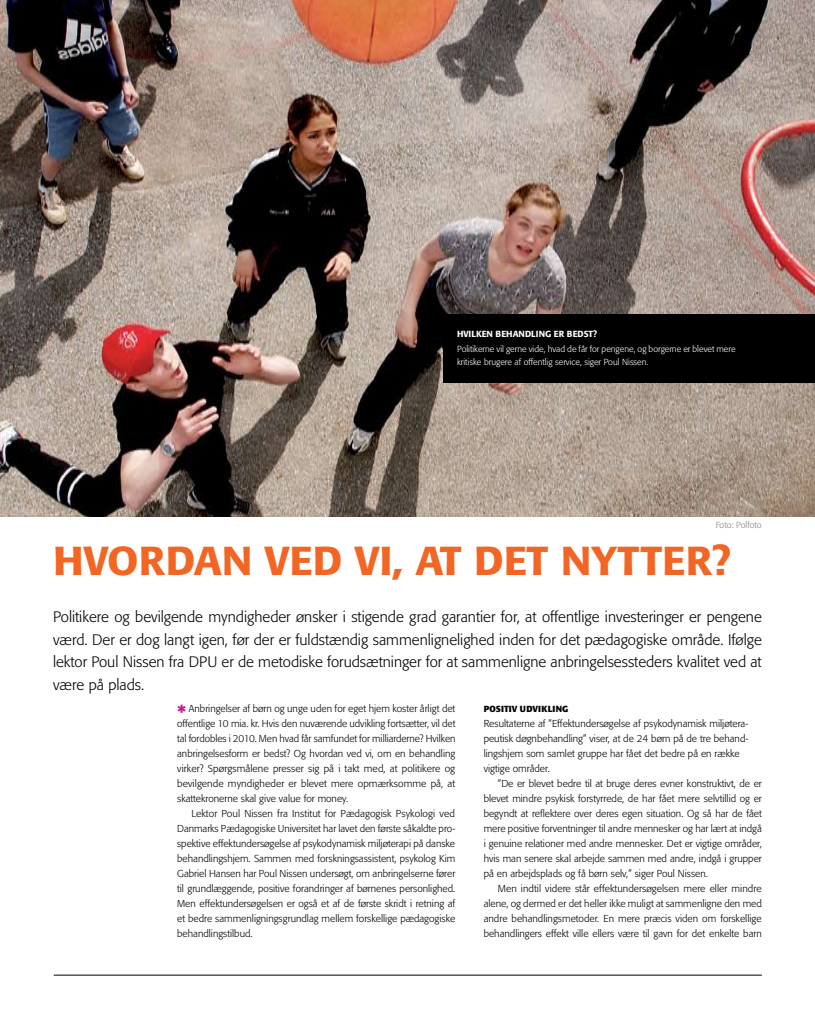
<style>
.page{position:relative;width:815px;height:1028px;background:#fff}
.page>*{position:absolute;margin:0;border:0;box-sizing:border-box;transform-origin:0 0}
.t1{font:500 40px "Formata";color:#f26522;scale:1.05 1}
.t2{font:300 15px/22.5px "Formata";color:#000;text-align:justify}
.t3{font:300 10px "Formata";color:#000}
.t4{font:300 8.75px/15px "Formata";color:#fff}
.t5{font:700 8.75px "Formata";letter-spacing:.02em;color:#000}
.t6{font:300 8.75px "Formata";color:#808284}
.s1{font-weight:500}
.s2{font-weight:500;font-size:20px;color:#d70b8c}
</style>
<div class="page">
<hr style="left:54px;top:974px;width:708px;height:1px;background:#000">
<img style="left:0;top:0;width:815px;height:516px">
<div style="left:443px;top:314px;width:372px;height:68px;background:#000"></div>
<p class="t4" style="left:457px;top:326px;width:280px"><span class="s1">HVILKEN BEHANDLING ER BEDST?<br></span>Politikerne vil gerne vide, hvad de får for pengene, og borgerne er blevet mere</p>
<p class="t4" style="left:457px;top:354px;width:193px">kritiske brugere af offentlig service, siger Poul Nissen.</p>
<p class="t6" style="left:716px;top:520px;width:47px">Foto: Polfoto</p>
<p class="t1" style="left:53px;top:536px;width:647px">HVORDAN VED VI, AT DET NYTTER?</p>
<p class="t2" style="left:53px;top:606px;width:710px">Politikere og bevilgende myndigheder ønsker i stigende grad garantier for, at offentlige investeringer er pengene værd. Der er dog langt igen, før der er fuldstændig sammenlignelighed inden for det pædagogiske område. Ifølge lektor Poul Nissen fra DPU er de metodiske forudsætninger for at sammenligne anbringelsessteders kvalitet ved at være på plads.</p>
<p class="t3" style="left:177px;top:703px;width:280px"><span class="s2">*</span> Anbringelser af børn og unge uden for eget hjem koster årligt det</p>
<p class="t3" style="left:177px;top:718px;width:280px">offentlige 10 mia. kr. Hvis den nuværende udvikling fortsætter, vil det</p>
<p class="t3" style="left:177px;top:733px;width:280px">tal fordobles i 2010. Men hvad får samfundet for milliarderne? Hvilken</p>
<p class="t3" style="left:177px;top:748px;width:280px">anbringelsesform er bedst? Og hvordan ved vi, om en behandling</p>
<p class="t3" style="left:177px;top:763px;width:280px">virker? Spørgsmålene presser sig på i takt med, at politikere og</p>
<p class="t3" style="left:177px;top:778px;width:280px">bevilgende myndigheder er blevet mere opmærksomme på, at</p>
<p class="t3" style="left:177px;top:793px;width:173px">skattekronerne skal give value for money.</p>
<p class="t3" style="left:191px;top:808px;width:265px">Lektor Poul Nissen fra Institut for Pædagogisk Psykologi ved</p>
<p class="t3" style="left:177px;top:823px;width:280px">Danmarks Pædagogiske Universitet har lavet den første såkaldte pro-</p>
<p class="t3" style="left:177px;top:838px;width:279px">spektive effektundersøgelse af psykodynamisk miljøterapi på danske</p>
<p class="t3" style="left:177px;top:853px;width:280px">behandlingshjem. Sammen med forskningsassistent, psykolog Kim</p>
<p class="t3" style="left:177px;top:868px;width:280px">Gabriel Hansen har Poul Nissen undersøgt, om anbringelserne fører</p>
<p class="t3" style="left:177px;top:883px;width:280px">til grundlæggende, positive forandringer af børnenes personlighed.</p>
<p class="t3" style="left:177px;top:898px;width:280px">Men effektundersøgelsen er også et af de første skridt i retning af</p>
<p class="t3" style="left:177px;top:913px;width:280px">et bedre sammenligningsgrundlag mellem forskellige pædagogiske</p>
<p class="t3" style="left:177px;top:928px;width:77px">behandlingstilbud.</p>
<p class="t5" style="left:484px;top:703px;width:86px">POSITIV UDVIKLING</p>
<p class="t3" style="left:484px;top:718px;width:266px">Resultaterne af ”Effektundersøgelse af psykodynamisk miljøtera-</p>
<p class="t3" style="left:484px;top:733px;width:266px">peutisk døgnbehandling” viser, at de 24 børn på de tre behand-</p>
<p class="t3" style="left:484px;top:748px;width:258px">lingshjem som samlet gruppe har fået det bedre på en række</p>
<p class="t3" style="left:484px;top:763px;width:68px">vigtige områder.</p>
<p class="t3" style="left:498px;top:778px;width:265px">”De er blevet bedre til at bruge deres evner konstruktivt, de er</p>
<p class="t3" style="left:484px;top:793px;width:280px">blevet mindre psykisk forstyrrede, de har fået mere selvtillid og er</p>
<p class="t3" style="left:484px;top:808px;width:280px">begyndt at reflektere over deres egen situation. Og så har de fået</p>
<p class="t3" style="left:484px;top:823px;width:280px">mere positive forventninger til andre mennesker og har lært at indgå</p>
<p class="t3" style="left:484px;top:838px;width:280px">i genuine relationer med andre mennesker. Det er vigtige områder,</p>
<p class="t3" style="left:484px;top:853px;width:280px">hvis man senere skal arbejde sammen med andre, indgå i grupper</p>
<p class="t3" style="left:484px;top:868px;width:226px">på en arbejdsplads og få børn selv,” siger Poul Nissen.</p>
<p class="t3" style="left:498px;top:883px;width:265px">Men indtil videre står effektundersøgelsen mere eller mindre</p>
<p class="t3" style="left:484px;top:898px;width:280px">alene, og dermed er det heller ikke muligt at sammenligne den med</p>
<p class="t3" style="left:484px;top:913px;width:279px">andre behandlingsmetoder. En mere præcis viden om forskellige</p>
<p class="t3" style="left:484px;top:928px;width:280px">behandlingers effekt ville ellers være til gavn for det enkelte barn</p>
</div>
